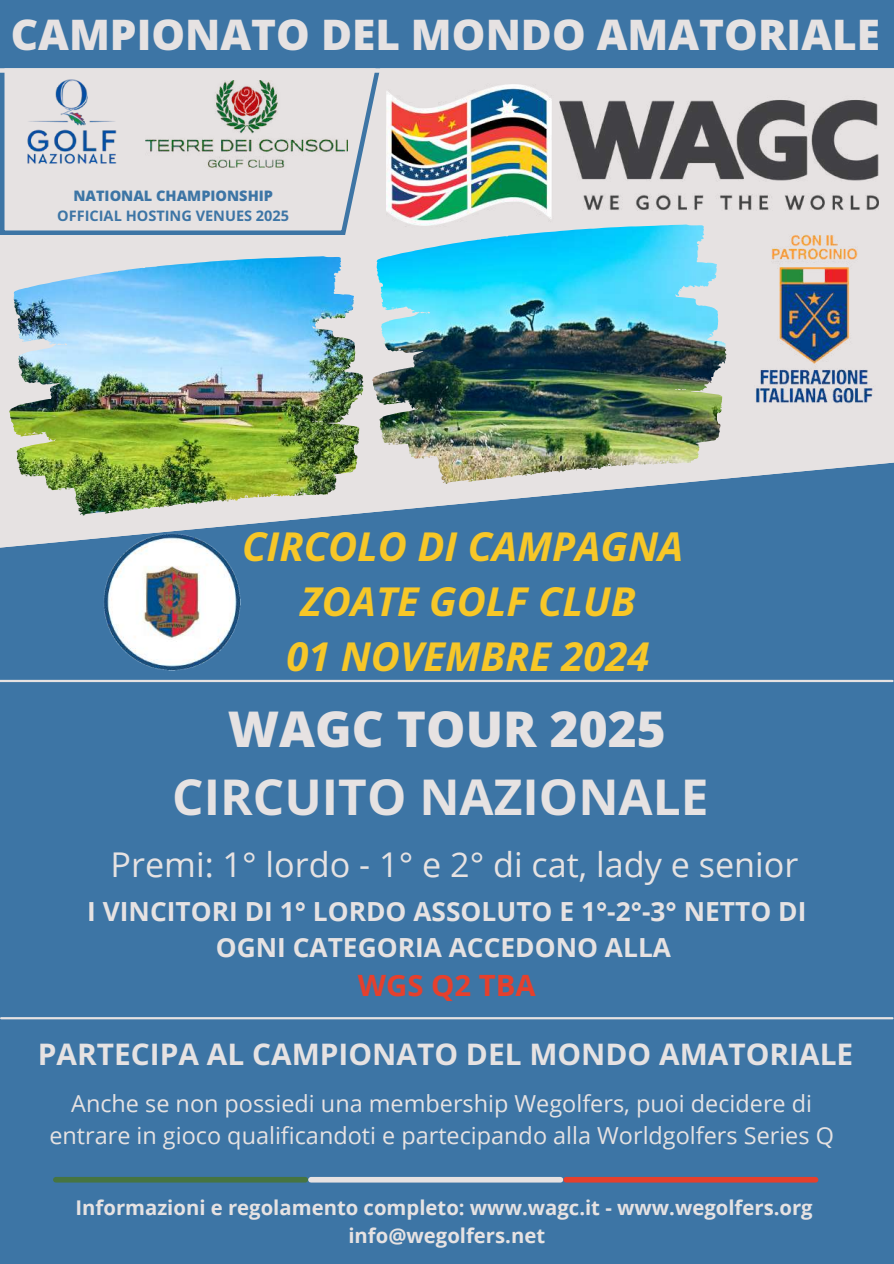
<style>
.page{position:relative;width:894px;height:1264px;background:#fff}
.page>*{position:absolute;margin:0;border:0;box-sizing:border-box;transform-origin:0 0}
.t1{font:700 49.5px "Open Sans Hebrew";color:#e6e2e2}
.t2{font:800 49.5px "Open Sans Hebrew";color:#e6e2e2}
.t3{font:800 42.3px "Open Sans Hebrew";color:#e6e2e2}
.t4{font:italic 700 39.9px/55.2px "Open Sans Hebrew";color:#f7c728;text-align:center}
.t5{font:34.05px "Open Sans";color:#e6e2e2}
.t6{font:700 29.85px "Open Sans Hebrew";color:#e6e2e2}
.t7{font:700 29.4px "Open Sans";color:#e5402d}
.t8{font:700 26.25px/36px "Open Sans";color:#e6e2e2;text-align:center}
.t9{font:23.4px/32.7px "Open Sans";color:#e6e2e2;text-align:center}
.t10{font:700 20.25px/28.2px "Open Sans";color:#e6e2e2;text-align:center}
.t11{font:700 14.55px "Open Sans Hebrew";color:#3d75a5}
.t12{font:800 14.55px "Open Sans Hebrew";color:#3d75a5}
</style>
<div class="page">
<img style="left:0;top:73px;width:893px;height:383px">
<img style="left:312px;top:270px;width:51px;height:113px">
<svg style="left:0;top:456px;width:893px;height:310px;background:#5282a4"></svg>
<div style="left:0;top:0;width:893px;height:70px;background:#3d75a5"></div>
<div style="left:0;top:766px;width:893px;height:497px;background:#3d75a5"></div>
<div style="left:56px;top:1176px;width:249px;height:6px;background:#467441"></div>
<div style="left:311px;top:1176px;width:249px;height:6px;background:#e6e2e2"></div>
<div style="left:566px;top:1176px;width:249px;height:6px;background:#e5402d"></div>
<hr style="left:0;top:680px;width:892px;height:2px;background:#e6e2e2">
<hr style="left:1px;top:1017px;width:891px;height:2px;background:#e6e2e2">
<img style="left:719px;top:224px;width:174px;height:188px">
<img style="left:675px;top:239px;width:50px;height:112px">
<svg style="left:0;top:73px;width:383px;height:162px;background:#d7d8dc"></svg>
<img style="left:24px;top:74px;width:95px;height:96px">
<img style="left:145px;top:81px;width:202px;height:88px">
<div style="left:0;top:68px;width:893px;height:5px;background:#e6e2e2"></div>
<img style="left:386px;top:73px;width:492px;height:162px">
<img style="left:101px;top:532px;width:141px;height:140px">
<h2 class="t3" style="left:11px;top:5px;width:870px">CAMPIONATO DEL MONDO AMATORIALE</h2>
<p class="t12" style="left:73px;top:186px;width:201px">NATIONAL CHAMPIONSHIP</p>
<p class="t11" style="left:57px;top:206px;width:233px">OFFICIAL HOSTING VENUES 2025</p>
<h3 class="t4" style="left:242px;top:518px;width:442px">CIRCOLO DI CAMPAGNA<br>ZOATE GOLF CLUB<br>01 NOVEMBRE 2024</h3>
<h1 class="t2" style="left:228px;top:693px;width:439px">WAGC TOUR 2025</h1>
<h1 class="t1" style="left:172px;top:762px;width:537px">CIRCUITO NAZIONALE</h1>
<h3 class="t5" style="left:111px;top:840px;width:689px">Premi: 1° lordo - 1° e 2° di cat, lady e senior</h3>
<p class="t8" style="left:87px;top:892px;width:720px">I VINCITORI DI 1° LORDO ASSOLUTO E 1°-2°-3° NETTO DI<br>OGNI CATEGORIA ACCEDONO ALLA</p>
<p class="t7" style="left:357px;top:964px;width:179px">WGS Q2 TBA</p>
<p class="t6" style="left:38px;top:1032px;width:816px">PARTECIPA AL CAMPIONATO DEL MONDO AMATORIALE</p>
<p class="t9" style="left:49px;top:1086px;width:785px">Anche se non possiedi una membership Wegolfers, puoi decidere di entrare in gioco qualificandoti e partecipando alla Worldgolfers Series Q</p>
<p class="t10" style="left:76px;top:1193px;width:738px">Informazioni e regolamento completo: www.wagc.it - www.wegolfers.org info@wegolfers.net</p>
</div>
